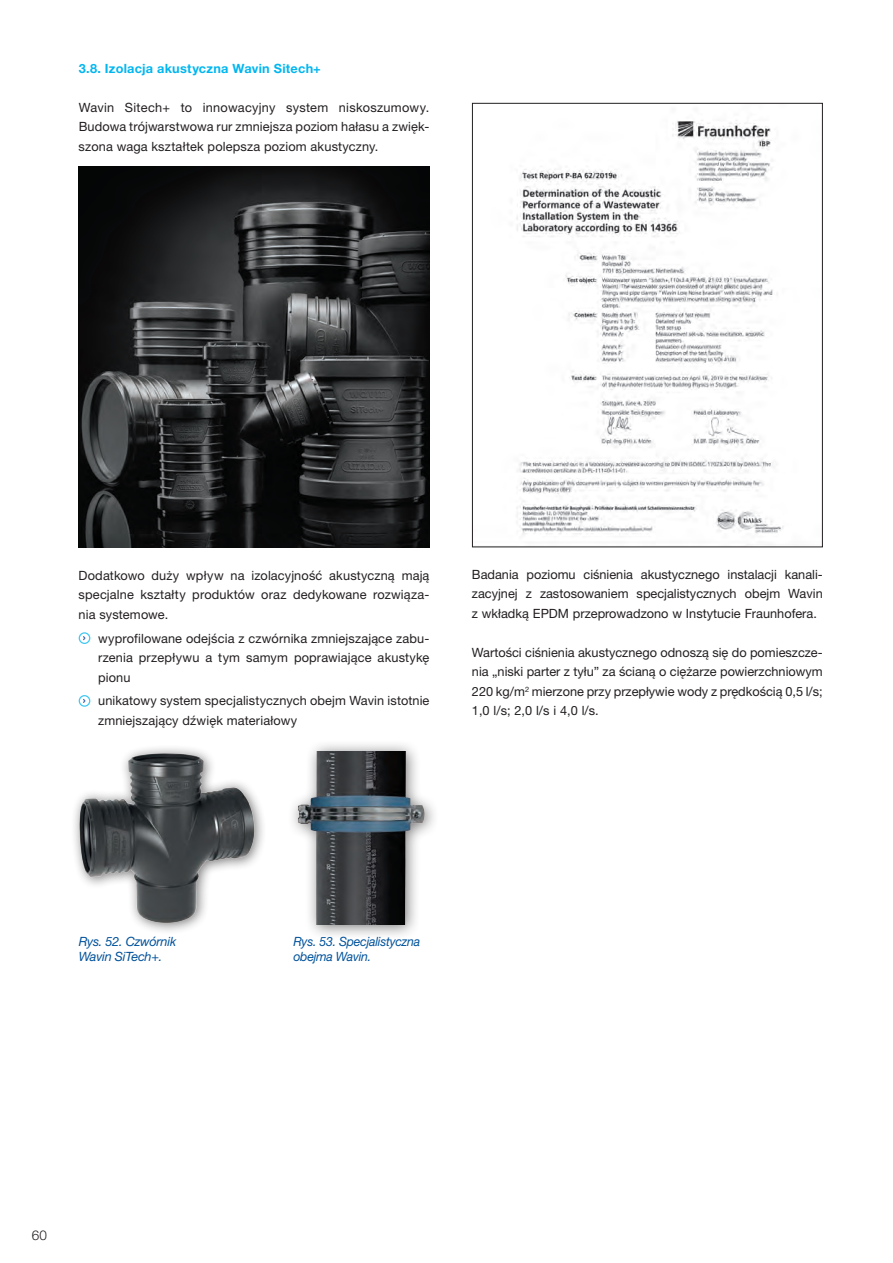
<style>
.page{position:relative;width:893px;height:1263px;background:#fff}
.page>*{position:absolute;margin:0;border:0;box-sizing:border-box;transform-origin:0 0}
.t1{font:300 13.5px "Helvetica Neue LT Pro";color:#231f20}
.t2{font:12.75px/19.5px "Helvetica Neue LT Pro";letter-spacing:.01em;color:#231f20;text-align:justify}
.t3{font:italic 12.75px/15.3px "Helvetica Neue LT Pro";letter-spacing:-.02em;color:#01529b}
.t4{font:700 12.75px "Helvetica Neue LT Pro";letter-spacing:.02em;color:#00b6f0}
</style>
<div class="page">
<div style="left:79px;top:632px;width:11px;height:12px;border:1px solid #42c8f4;border-radius:50%"></div>
<div style="left:79px;top:695px;width:11px;height:12px;border:1px solid #42c8f4;border-radius:50%"></div>
<img style="left:79px;top:167px;width:350px;height:380px">
<img style="left:516px;top:120px;width:268px;height:415px">
<div style="left:472px;top:103px;width:351px;height:444px;border:1px solid #231f20"></div>
<div style="left:71px;top:745px;width:196px;height:190px;background:#231f20;opacity:.6"></div>
<img style="left:79px;top:751px;width:176px;height:173px">
<div style="left:288px;top:739px;width:151px;height:201px;background:#231f20;opacity:.6"></div>
<img style="left:293px;top:751px;width:136px;height:173px">
<p class="t4" style="left:79px;top:60px;width:244px">3.8. Izolacja akustyczna Wavin Sitech+</p>
<p class="t2" style="left:79px;top:97px;width:352px">Wavin Sitech+ to innowacyjny system niskoszumowy.<br>Budowa trójwarstwowa rur zmniejsza poziom hałasu a zwięk&shy;szona waga kształtek polepsza poziom akustyczny.</p>
<p class="t2" style="left:79px;top:565px;width:352px">Dodatkowo duży wpływ na izolacyjność akustyczną mają specjalne kształty produktów oraz dedykowane rozwiąza&shy;nia systemowe.</p>
<p class="t2" style="left:98px;top:628px;width:333px">wyprofilowane odejścia z czwórnika zmniejszające zabu&shy;rzenia przepływu a tym samym poprawiające akustykę pionu</p>
<p class="t2" style="left:98px;top:691px;width:333px">unikatowy system specjalistycznych obejm Wavin istotnie zmniejszający dźwięk materiałowy</p>
<p class="t2" style="left:472px;top:564px;width:352px">Badania poziomu ciśnienia akustycznego instalacji kanali&shy;zacyjnej z zastosowaniem specjalistycznych obejm Wavin z wkładką EPDM przeprowadzono w Instytucie Fraunhofera.</p>
<p class="t2" style="left:472px;top:642px;width:352px">Wartości ciśnienia akustycznego odnoszą się do pomieszcze&shy;nia „niski parter z tyłu” za ścianą o ciężarze powierzchniowym 220 kg/m<sup>2</sup> mierzone przy przepływie wody z prędkością 0,5 l/s; 1,0 l/s; 2,0 l/s i 4,0 l/s.</p>
<p class="t3" style="left:79px;top:933px;width:99px">Rys. 52. Czwórnik<br>Wavin SiTech+.</p>
<p class="t3" style="left:293px;top:933px;width:128px">Rys. 53. Specjalistyczna obejma Wavin.</p>
<p class="t1" style="left:32px;top:1227px;width:17px">60</p>
</div>
